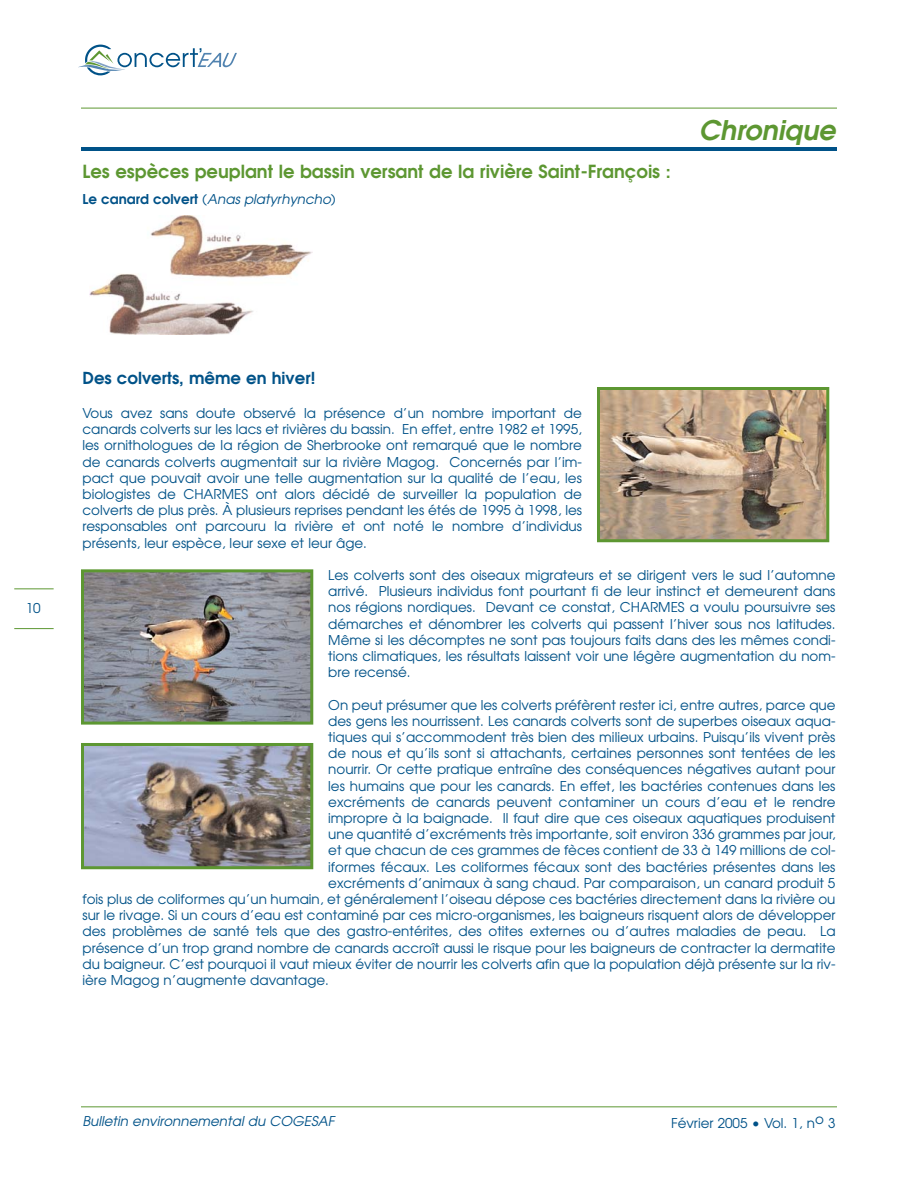
<style>
.page{position:relative;width:918px;height:1188px;background:#fff}
.page>*{position:absolute;margin:0;border:0;box-sizing:border-box;transform-origin:0 0}
.t1{font:italic 600 27px "Avant Garde";color:#5d9732}
.t2{font:600 18px "Avant Garde";color:#5d9732}
.t3{font:600 16.5px "Avant Garde";color:#005288}
.t4{font:13.5px/16.2px "Avant Garde";color:#005288;text-align:justify}
.t5{font:italic 13.5px "Avant Garde";color:#005288}
.s1{font-weight:600;font-style:normal}
.s2{font-style:normal}
</style>
<div class="page">
<hr style="left:14px;top:628px;width:40px;height:1px;background:#5d9732">
<hr style="left:14px;top:589px;width:40px;height:1px;background:#5d9732">
<svg style="left:78px;top:45px;width:159px;height:30px"></svg>
<hr style="left:81px;top:1107px;width:756px;height:1px;background:#5d9732">
<hr style="left:81px;top:147px;width:756px;height:4px;background:#005288">
<hr style="left:81px;top:108px;width:756px;height:1px;background:#5d9732">
<img style="left:90px;top:216px;width:222px;height:118px">
<img style="left:601px;top:391px;width:224px;height:147px">
<div style="left:597px;top:387px;width:232px;height:155px;border:3px solid #5d9732"></div>
<img style="left:85px;top:573px;width:224px;height:148px">
<div style="left:81px;top:569px;width:232px;height:156px;border:3px solid #5d9732"></div>
<img style="left:85px;top:747px;width:224px;height:118px">
<div style="left:81px;top:743px;width:232px;height:126px;border:3px solid #5d9732"></div>
<h2 class="t2" style="left:82px;top:165px;width:590px">Les espèces peuplant le bassin versant de la rivière Saint-François :</h2>
<p class="t5" style="left:82px;top:194px;width:255px"><span class="s1">Le canard colvert</span> <span class="s2">(</span>Anas platyrhyncho<span class="s2">)</span></p>
<h1 class="t1" style="left:699px;top:120px;width:138px">Chronique</h1>
<p class="t4" style="left:26px;top:601px;width:16px">10</p>
<p class="t3" style="left:82px;top:372px;width:234px">Des colverts, même en hiver!</p>
<p class="t4" style="left:82px;top:406px;width:501px">Vous avez sans doute observé la présence d’un nombre important de canards colverts sur les lacs et rivières du bassin. En effet, entre 1982 et 1995, les ornithologues de la région de Sherbrooke ont remarqué que le nombre de canards colverts augmentait sur la rivière Magog. Concernés par l’im&shy;pact que pouvait avoir une telle augmentation sur la qualité de l’eau, les biologistes de CHARMES ont alors décidé de surveiller la population de colverts de plus près. À plusieurs reprises pendant les étés de 1995 à 1998, les responsables ont parcouru la rivière et ont noté le nombre d’individus présents, leur espèce, leur sexe et leur âge.</p>
<p class="t4" style="left:328px;top:568px;width:509px">Les colverts sont des oiseaux migrateurs et se dirigent vers le sud l’automne arrivé. Plusieurs individus font pourtant fi de leur instinct et demeurent dans nos régions nordiques. Devant ce constat, CHARMES a voulu poursuivre ses démarches et dénombrer les colverts qui passent l’hiver sous nos latitudes.<br>Même si les décomptes ne sont pas toujours faits dans des les mêmes condi&shy;tions climatiques, les résultats laissent voir une légère augmentation du nom&shy;bre recensé.</p>
<p class="t4" style="left:328px;top:698px;width:509px">On peut présumer que les colverts préfèrent rester ici, entre autres, parce que</p>
<p class="t4" style="left:328px;top:714px;width:509px">des gens les nourrissent. Les canards colverts sont de superbes oiseaux aqua-</p>
<p class="t4" style="left:328px;top:730px;width:509px">tiques qui s’accommodent très bien des milieux urbains. Puisqu’ils vivent près</p>
<p class="t4" style="left:328px;top:746px;width:509px">de nous et qu’ils sont si attachants, certaines personnes sont tentées de les</p>
<p class="t4" style="left:328px;top:763px;width:509px">nourrir. Or cette pratique entraîne des conséquences négatives autant pour</p>
<p class="t4" style="left:328px;top:779px;width:509px">les humains que pour les canards. En effet, les bactéries contenues dans les</p>
<p class="t4" style="left:328px;top:795px;width:509px">excréments de canards peuvent contaminer un cours d’eau et le rendre</p>
<p class="t4" style="left:328px;top:811px;width:509px">impropre à la baignade. Il faut dire que ces oiseaux aquatiques produisent</p>
<p class="t4" style="left:328px;top:827px;width:509px">une quantité d’excréments très importante, soit environ 336 grammes par jour,</p>
<p class="t4" style="left:328px;top:844px;width:509px">et que chacun de ces grammes de fèces contient de 33 à 149 millions de col-</p>
<p class="t4" style="left:328px;top:860px;width:509px">iformes fécaux. Les coliformes fécaux sont des bactéries présentes dans les</p>
<p class="t4" style="left:328px;top:876px;width:509px">excréments d’animaux à sang chaud. Par comparaison, un canard produit 5</p>
<p class="t4" style="left:82px;top:892px;width:755px">fois plus de coliformes qu’un humain, et généralement l’oiseau dépose ces bactéries directement dans la rivière ou</p>
<p class="t4" style="left:82px;top:908px;width:755px">sur le rivage. Si un cours d’eau est contaminé par ces micro-organismes, les baigneurs risquent alors de développer</p>
<p class="t4" style="left:82px;top:925px;width:755px">des problèmes de santé tels que des gastro-entérites, des otites externes ou d’autres maladies de peau. La</p>
<p class="t4" style="left:82px;top:941px;width:755px">présence d’un trop grand nombre de canards accroît aussi le risque pour les baigneurs de contracter la dermatite</p>
<p class="t4" style="left:82px;top:957px;width:755px">du baigneur. C’est pourquoi il vaut mieux éviter de nourrir les colverts afin que la population déjà présente sur la riv-</p>
<p class="t4" style="left:82px;top:973px;width:248px">ière Magog n’augmente davantage.</p>
<p class="t5" style="left:82px;top:1116px;width:253px">Bulletin environnemental du COGESAF</p>
<p class="t4" style="left:671px;top:1116px;width:166px">Février 2005 • Vol. 1, no 3</p>
</div>
